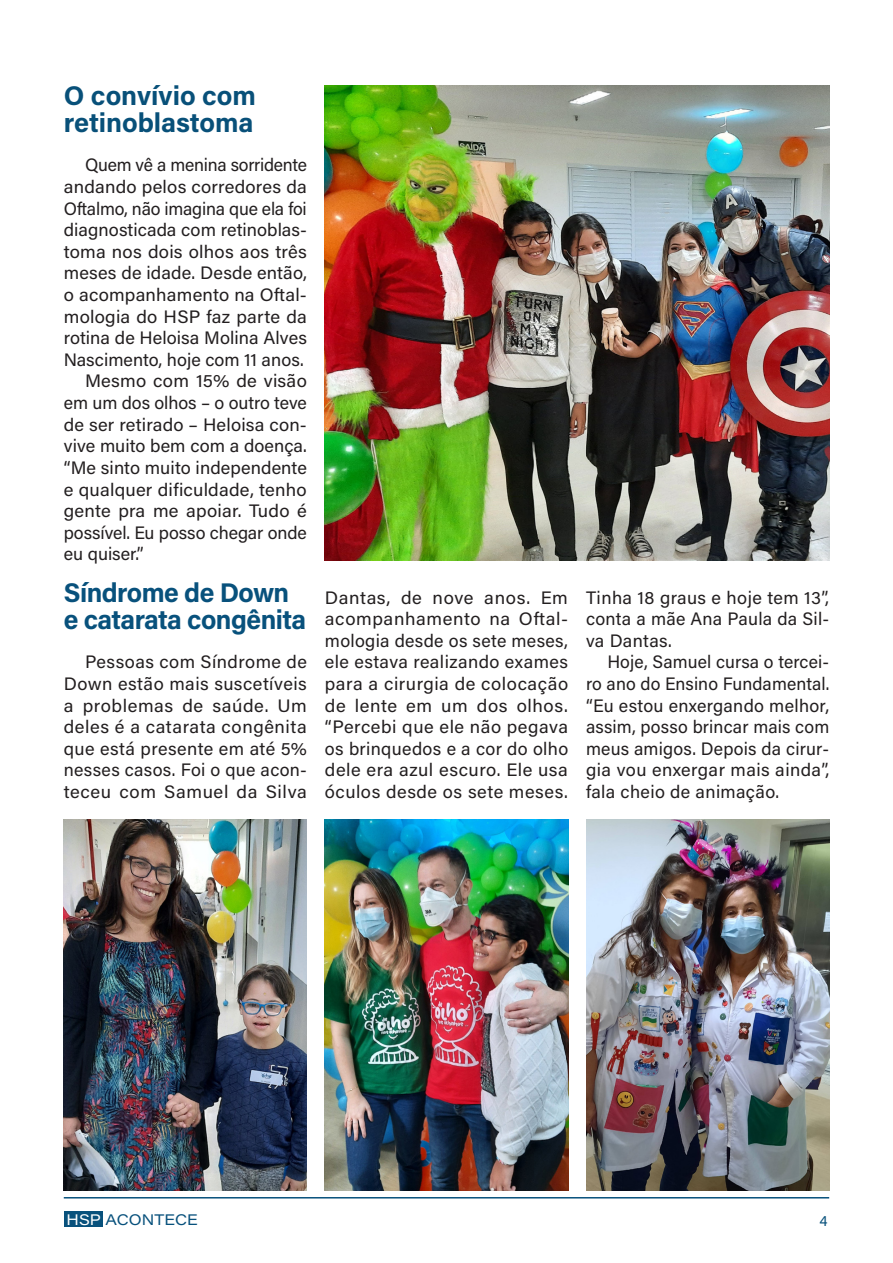
<style>
.page{position:relative;width:893px;height:1263px;background:#fff}
.page>*{position:absolute;margin:0;border:0;box-sizing:border-box;transform-origin:0 0}
.Título_texto{font:700 27px/27px "Acumin Pro";letter-spacing:-.02em;color:#08517c}
.Título_texto-2{font:700 27px/27px "Acumin Pro";color:#085079}
.Texto_corrido{font:18px/21.6px "Acumin Pro";letter-spacing:.015em;color:#231f20;text-align:justify}
.t1{font:15px "Acumin Pro Wide";color:#08517c}
.t2{font:15px "Acumin Pro";color:#08517c}
.s1{color:#fff}
</style>
<div class="page">
<hr style="left:64px;top:1197px;width:765px;height:1px;background:#08517c">
<div style="left:65px;top:1211px;width:38px;height:16px;background:#08517c"></div>
<img style="left:64px;top:819px;width:243px;height:372px">
<img style="left:325px;top:819px;width:243px;height:372px">
<img style="left:586px;top:819px;width:243px;height:372px">
<img style="left:325px;top:86px;width:504px;height:474px">
<p class="Título_texto-2" style="left:64px;top:81px;width:194px">O convívio com retinoblastoma</p>
<p class="Texto_corrido" style="left:64px;top:154px;width:245px;text-indent:21px">Quem vê a menina sorridente andando pelos corredores da Oftalmo, não imagina que ela foi diagnosticada com retinoblas&shy;toma nos dois olhos aos três meses de idade. Desde então, o acompanhamento na Oftal&shy;mologia do HSP faz parte da rotina de Heloisa Molina Alves Nascimento, hoje com 11 anos.</p>
<p class="Texto_corrido" style="left:64px;top:370px;width:245px;text-indent:21px">Mesmo com 15% de visão em um dos olhos – o outro teve de ser retirado – Heloisa con&shy;vive muito bem com a doença. “Me sinto muito independente e qualquer dificuldade, tenho gente pra me apoiar. Tudo é possível. Eu posso chegar onde eu quiser.”</p>
<p class="Título_texto" style="left:64px;top:578px;width:244px">Síndrome de Down e catarata congênita</p>
<p class="Texto_corrido" style="left:64px;top:650px;width:245px;text-indent:21px">Pessoas com Síndrome de Down estão mais suscetíveis a problemas de saúde. Um deles é a catarata congênita que está presente em até 5% nesses casos. Foi o que acon&shy;teceu com Samuel da Silva</p>
<p class="Texto_corrido" style="left:325px;top:586px;width:245px">Dantas, de nove anos. Em acompanhamento na Oftal&shy;mologia desde os sete meses, ele estava realizando exames para a cirurgia de colocação de lente em um dos olhos. “Percebi que ele não pegava os brinquedos e a cor do olho dele era azul escuro. Ele usa óculos desde os sete meses.</p>
<p class="Texto_corrido" style="left:586px;top:586px;width:245px">Tinha 18 graus e hoje tem 13”, conta a mãe Ana Paula da Sil&shy;va Dantas.</p>
<p class="Texto_corrido" style="left:586px;top:650px;width:245px;text-indent:21px">Hoje, Samuel cursa o tercei&shy;ro ano do Ensino Fundamental. “Eu estou enxergando melhor, assim, posso brincar mais com meus amigos. Depois da cirur&shy;gia vou enxergar mais ainda”, fala cheio de animação.</p>
<p class="t1" style="left:67px;top:1209px;width:133px"><span class="s1">HSP</span> ACONTECE</p>
<p class="t2" style="left:819px;top:1210px;width:10px">4</p>
</div>
